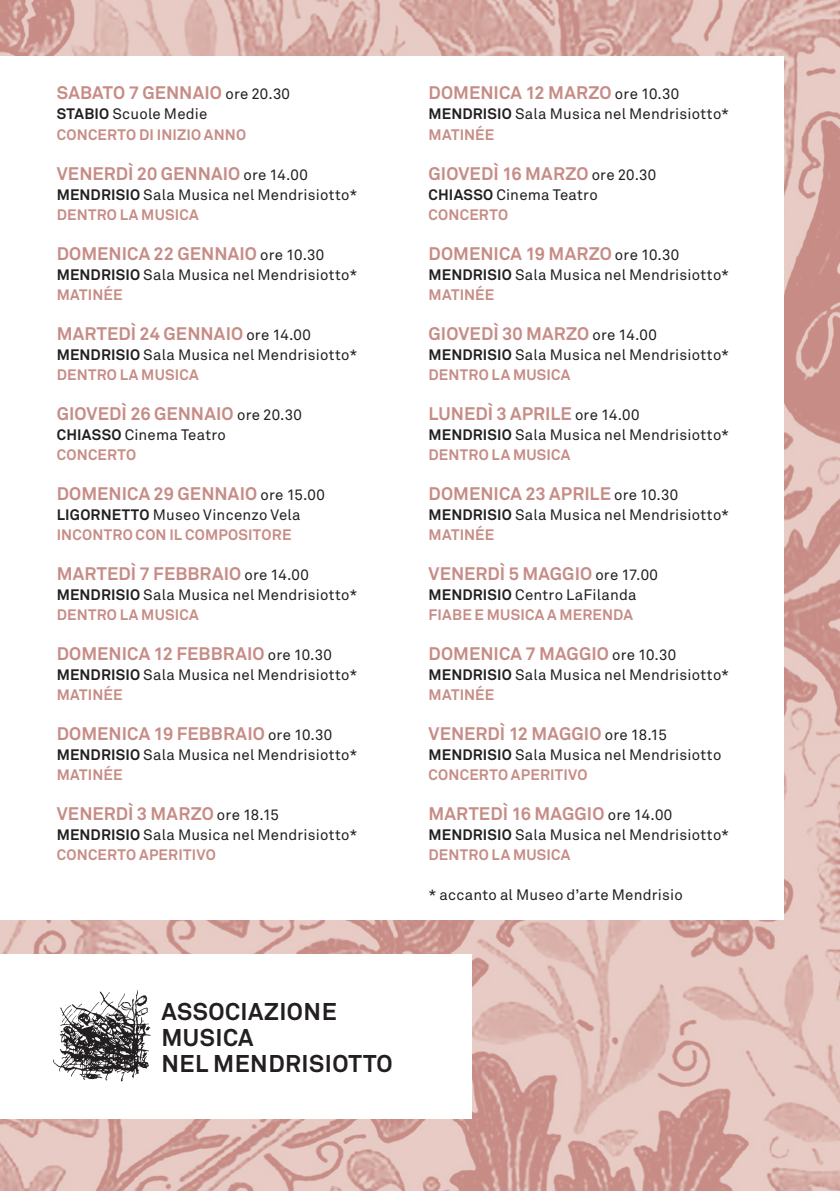
<style>
.page{position:relative;width:840px;height:1191px;background:#fff}
.page>*{position:absolute;margin:0;border:0;box-sizing:border-box;transform-origin:0 0}
.t1{font:700 24px "Akkurat";letter-spacing:.02em;color:#231f20}
.t2{font:700 18px "Akkurat";letter-spacing:.005em;color:#c78c86}
.t3{font:15px "Akkurat";letter-spacing:.015em;color:#231f20}
.t4{font:700 15px "Akkurat";letter-spacing:.015em;color:#c78c86}
.s1{font-weight:400;font-size:15px;color:#231f20}
.s2{font-weight:700}
</style>
<div class="page">
<img style="left:0;top:0;width:839px;height:1191px">
<div style="left:0;top:954px;width:471px;height:164px;background:#fff"></div>
<div style="left:0;top:57px;width:782px;height:862px;background:#fff"></div>
<svg style="left:53px;top:990px;width:98px;height:91px"></svg>
<p class="t2" style="left:57px;top:82px;width:235px">SABATO 7 GENNAIO <span class="s1">ore 20.30</span></p>
<p class="t3" style="left:57px;top:105px;width:152px"><span class="s2">STABIO</span> Scuole Medie</p>
<p class="t4" style="left:57px;top:125px;width:191px">CONCERTO DI INIZIO ANNO</p>
<p class="t2" style="left:57px;top:162px;width:252px">VENERDÌ 20 GENNAIO <span class="s1">ore 14.00</span></p>
<p class="t3" style="left:57px;top:185px;width:302px"><span class="s2">MENDRISIO</span> Sala Musica nel Mendrisiotto*</p>
<p class="t4" style="left:57px;top:205px;width:143px">DENTRO LA MUSICA</p>
<p class="t2" style="left:57px;top:242px;width:269px">DOMENICA 22 GENNAIO <span class="s1">ore 10.30</span></p>
<p class="t3" style="left:57px;top:265px;width:302px"><span class="s2">MENDRISIO</span> Sala Musica nel Mendrisiotto*</p>
<p class="t4" style="left:57px;top:285px;width:67px">MATINÉE</p>
<p class="t2" style="left:57px;top:322px;width:255px">MARTEDÌ 24 GENNAIO <span class="s1">ore 14.00</span></p>
<p class="t3" style="left:57px;top:345px;width:302px"><span class="s2">MENDRISIO</span> Sala Musica nel Mendrisiotto*</p>
<p class="t4" style="left:57px;top:365px;width:143px">DENTRO LA MUSICA</p>
<p class="t2" style="left:57px;top:402px;width:246px">GIOVEDÌ 26 GENNAIO <span class="s1">ore 20.30</span></p>
<p class="t3" style="left:57px;top:425px;width:171px"><span class="s2">CHIASSO</span> Cinema Teatro</p>
<p class="t4" style="left:57px;top:445px;width:81px">CONCERTO</p>
<p class="t2" style="left:57px;top:482px;width:269px">DOMENICA 29 GENNAIO <span class="s1">ore 15.00</span></p>
<p class="t3" style="left:57px;top:505px;width:245px"><span class="s2">LIGORNETTO</span> Museo Vincenzo Vela</p>
<p class="t4" style="left:57px;top:525px;width:236px">INCONTRO CON IL COMPOSITORE</p>
<p class="t2" style="left:57px;top:562px;width:253px">MARTEDÌ 7 FEBBRAIO <span class="s1">ore 14.00</span></p>
<p class="t3" style="left:57px;top:585px;width:302px"><span class="s2">MENDRISIO</span> Sala Musica nel Mendrisiotto*</p>
<p class="t4" style="left:57px;top:605px;width:143px">DENTRO LA MUSICA</p>
<p class="t2" style="left:57px;top:642px;width:276px">DOMENICA 12 FEBBRAIO <span class="s1">ore 10.30</span></p>
<p class="t3" style="left:57px;top:665px;width:302px"><span class="s2">MENDRISIO</span> Sala Musica nel Mendrisiotto*</p>
<p class="t4" style="left:57px;top:685px;width:67px">MATINÉE</p>
<p class="t2" style="left:57px;top:722px;width:277px">DOMENICA 19 FEBBRAIO <span class="s1">ore 10.30</span></p>
<p class="t3" style="left:57px;top:745px;width:302px"><span class="s2">MENDRISIO</span> Sala Musica nel Mendrisiotto*</p>
<p class="t4" style="left:57px;top:765px;width:67px">MATINÉE</p>
<p class="t2" style="left:57px;top:802px;width:223px">VENERDÌ 3 MARZO <span class="s1">ore 18.15</span></p>
<p class="t3" style="left:57px;top:825px;width:302px"><span class="s2">MENDRISIO</span> Sala Musica nel Mendrisiotto*</p>
<p class="t4" style="left:57px;top:845px;width:160px">CONCERTO APERITIVO</p>
<p class="t2" style="left:428px;top:82px;width:252px">DOMENICA 12 MARZO <span class="s1">ore 10.30</span></p>
<p class="t3" style="left:428px;top:105px;width:302px"><span class="s2">MENDRISIO</span> Sala Musica nel Mendrisiotto*</p>
<p class="t4" style="left:428px;top:125px;width:67px">MATINÉE</p>
<p class="t2" style="left:428px;top:162px;width:229px">GIOVEDÌ 16 MARZO <span class="s1">ore 20.30</span></p>
<p class="t3" style="left:428px;top:185px;width:171px"><span class="s2">CHIASSO</span> Cinema Teatro</p>
<p class="t4" style="left:428px;top:205px;width:81px">CONCERTO</p>
<p class="t2" style="left:428px;top:242px;width:252px">DOMENICA 19 MARZO <span class="s1">ore 10.30</span></p>
<p class="t3" style="left:428px;top:265px;width:302px"><span class="s2">MENDRISIO</span> Sala Musica nel Mendrisiotto*</p>
<p class="t4" style="left:428px;top:285px;width:67px">MATINÉE</p>
<p class="t2" style="left:428px;top:322px;width:230px">GIOVEDÌ 30 MARZO <span class="s1">ore 14.00</span></p>
<p class="t3" style="left:428px;top:345px;width:302px"><span class="s2">MENDRISIO</span> Sala Musica nel Mendrisiotto*</p>
<p class="t4" style="left:428px;top:365px;width:143px">DENTRO LA MUSICA</p>
<p class="t2" style="left:428px;top:402px;width:212px">LUNEDÌ 3 APRILE <span class="s1">ore 14.00</span></p>
<p class="t3" style="left:428px;top:425px;width:302px"><span class="s2">MENDRISIO</span> Sala Musica nel Mendrisiotto*</p>
<p class="t4" style="left:428px;top:445px;width:143px">DENTRO LA MUSICA</p>
<p class="t2" style="left:428px;top:482px;width:251px">DOMENICA 23 APRILE <span class="s1">ore 10.30</span></p>
<p class="t3" style="left:428px;top:505px;width:302px"><span class="s2">MENDRISIO</span> Sala Musica nel Mendrisiotto*</p>
<p class="t4" style="left:428px;top:525px;width:67px">MATINÉE</p>
<p class="t2" style="left:428px;top:562px;width:231px">VENERDÌ 5 MAGGIO <span class="s1">ore 17.00</span></p>
<p class="t3" style="left:428px;top:585px;width:209px"><span class="s2">MENDRISIO</span> Centro LaFilanda</p>
<p class="t4" style="left:428px;top:605px;width:206px">FIABE E MUSICA A MERENDA</p>
<p class="t2" style="left:428px;top:642px;width:249px">DOMENICA 7 MAGGIO <span class="s1">ore 10.30</span></p>
<p class="t3" style="left:428px;top:665px;width:302px"><span class="s2">MENDRISIO</span> Sala Musica nel Mendrisiotto*</p>
<p class="t4" style="left:428px;top:685px;width:67px">MATINÉE</p>
<p class="t2" style="left:428px;top:722px;width:240px">VENERDÌ 12 MAGGIO <span class="s1">ore 18.15</span></p>
<p class="t3" style="left:428px;top:745px;width:294px"><span class="s2">MENDRISIO</span> Sala Musica nel Mendrisiotto</p>
<p class="t4" style="left:428px;top:765px;width:160px">CONCERTO APERITIVO</p>
<p class="t2" style="left:428px;top:802px;width:245px">MARTEDÌ 16 MAGGIO <span class="s1">ore 14.00</span></p>
<p class="t3" style="left:428px;top:825px;width:302px"><span class="s2">MENDRISIO</span> Sala Musica nel Mendrisiotto*</p>
<p class="t4" style="left:428px;top:845px;width:143px">DENTRO LA MUSICA</p>
<p class="t3" style="left:428px;top:885px;width:255px">* accanto al Museo d’arte Mendrisio</p>
<p class="t1" style="left:161px;top:996px;width:177px">ASSOCIAZIONE</p>
<p class="t1" style="left:161px;top:1022px;width:94px">MUSICA</p>
<p class="t1" style="left:161px;top:1048px;width:232px">NEL MENDRISIOTTO</p>
</div>
